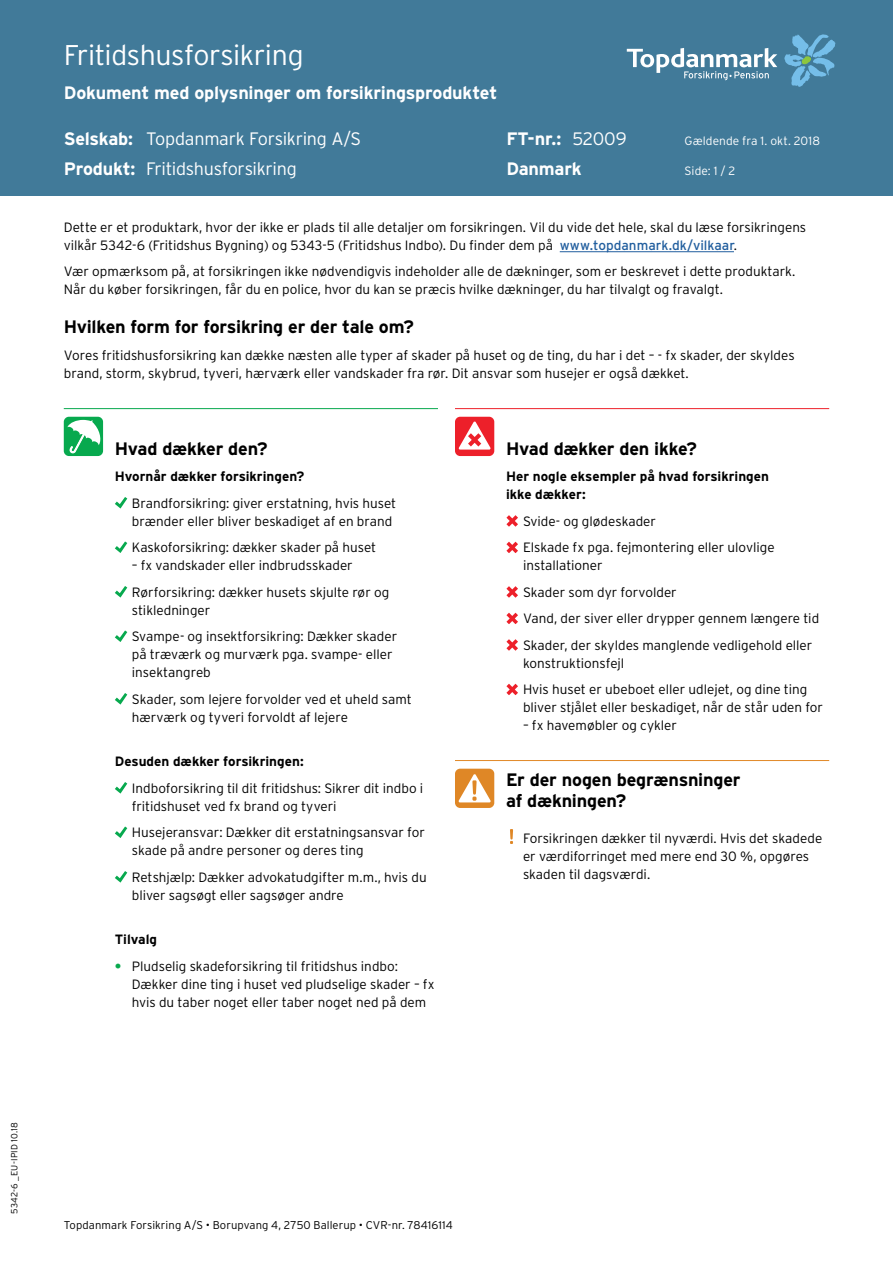
<style>
.page{position:relative;width:893px;height:1263px;background:#fff}
.page>*{position:absolute;margin:0;border:0;box-sizing:border-box;transform-origin:0 0}
.t1{font:300 28.5px "Interstate";letter-spacing:-.015em;color:#fff}
.t2{font:700 18px/21px "Interstate";letter-spacing:-.015em;color:#000}
.t3{font:700 18px "Interstate";letter-spacing:-.01em;color:#fff}
.t4{font:300 18px "Interstate";letter-spacing:-.015em;color:#fff}
.t5{font:300 13.5px/18px "Interstate";color:#000}
.t6{font:700 13.5px/18px "Interstate";color:#000}
.t7{font:300 12px "Interstate";letter-spacing:.01em;color:#fff}
.t8{font:300 11.25px "Interstate";letter-spacing:.005em;color:#000}
.t9{font:300 9px "Interstate";letter-spacing:.02em;color:#000}
.s1{font-weight:700}
.s2{font-weight:300}
.s3{font-weight:400;color:#215e9e}
.s4{font-weight:700;color:#09a94e}
</style>
<div class="page">
<div style="left:0;top:0;width:893px;height:196px;background:#417a99"></div>
<hr style="left:560px;top:251px;width:174px;height:1px;background:#215e9e">
<svg style="left:115px;top:497px;width:12px;height:11px"></svg>
<svg style="left:115px;top:541px;width:12px;height:12px"></svg>
<svg style="left:115px;top:586px;width:12px;height:11px"></svg>
<svg style="left:115px;top:630px;width:12px;height:12px"></svg>
<svg style="left:115px;top:693px;width:12px;height:11px"></svg>
<svg style="left:115px;top:782px;width:12px;height:11px"></svg>
<svg style="left:115px;top:826px;width:12px;height:12px"></svg>
<svg style="left:115px;top:871px;width:12px;height:12px"></svg>
<div style="left:64px;top:417px;width:39px;height:39px;background:#07a94e;border-radius:5px"></div>
<svg style="left:67px;top:420px;width:34px;height:34px"></svg>
<hr style="left:64px;top:408px;width:374px;height:1px;background:#09a94e">
<svg style="left:506px;top:515px;width:12px;height:11px"></svg>
<svg style="left:506px;top:542px;width:12px;height:11px"></svg>
<svg style="left:506px;top:586px;width:12px;height:11px"></svg>
<svg style="left:506px;top:613px;width:12px;height:11px"></svg>
<svg style="left:506px;top:639px;width:12px;height:11px"></svg>
<svg style="left:506px;top:684px;width:12px;height:11px"></svg>
<div style="left:455px;top:417px;width:39px;height:39px;background:#ed202a;border-radius:5px"></div>
<svg style="left:458px;top:421px;width:33px;height:29px"></svg>
<hr style="left:455px;top:408px;width:374px;height:1px;background:#ed212a">
<svg style="left:510px;top:829px;width:3px;height:15px"></svg>
<div style="left:455px;top:769px;width:39px;height:39px;background:#df8726;border-radius:5px"></div>
<svg style="left:458px;top:774px;width:33px;height:28px"></svg>
<hr style="left:455px;top:760px;width:374px;height:1px;background:#e18827">
<svg style="left:627px;top:48px;width:150px;height:32px"></svg>
<svg style="left:784px;top:34px;width:51px;height:53px"></svg>
<p class="t9" style="left:9px;top:1213px;width:93px;rotate:-90deg">5342-6 _EU-IPID 10.18</p>
<h1 class="t1" style="left:64px;top:39px;width:241px">Fritidshusforsikring</h1>
<h2 class="t3" style="left:64px;top:83px;width:435px">Dokument med oplysninger om forsikringsproduktet</h2>
<h2 class="t4" style="left:64px;top:129px;width:299px"><span class="s1">Selskab:</span> Topdanmark Forsikring A/S</h2>
<h2 class="t3" style="left:506px;top:129px;width:122px">FT-nr.: <span class="s2">52009</span></h2>
<h2 class="t4" style="left:64px;top:158px;width:235px"><span class="s1">Produkt:</span> Fritidshusforsikring</h2>
<h2 class="t3" style="left:506px;top:159px;width:77px">Danmark</h2>
<p class="t7" style="left:685px;top:134px;width:137px">Gældende fra 1. okt. 2018</p>
<p class="t7" style="left:685px;top:164px;width:52px">Side: 1 / 2</p>
<p class="t5" style="left:64px;top:218px;width:744px">Dette er et produktark, hvor der ikke er plads til alle detaljer om forsikringen. Vil du vide det hele, skal du læse forsikringens vilkår 5342-6 (Fritidshus Bygning) og 5343-5 (Fritidshus Indbo). Du finder dem på <span class="s3">www.topdanmark.dk/vilkaar</span>.</p>
<p class="t5" style="left:64px;top:263px;width:733px">Vær opmærksom på, at forsikringen ikke nødvendigvis indeholder alle de dækninger, som er beskrevet i dette produktark.<br>Når du køber forsikringen, får du en police, hvor du kan se præcis hvilke dækninger, du har tilvalgt og fravalgt.</p>
<h2 class="t2" style="left:64px;top:316px;width:352px">Hvilken form for forsikring er der tale om?</h2>
<p class="t5" style="left:64px;top:346px;width:732px">Vores fritidshusforsikring kan dække næsten alle typer af skader på huset og de ting, du har i det – - fx skader, der skyldes brand, storm, skybrud, tyveri, hærværk eller vandskader fra rør. Dit ansvar som husejer er også dækket.</p>
<h2 class="t2" style="left:115px;top:438px;width:154px">Hvad dækker den?</h2>
<p class="t6" style="left:115px;top:467px;width:191px">Hvornår dækker forsikringen?</p>
<p class="t5" style="left:132px;top:494px;width:266px">Brandforsikring: giver erstatning, hvis huset brænder eller bliver beskadiget af en brand</p>
<p class="t5" style="left:132px;top:538px;width:246px">Kaskoforsikring: dækker skader på huset</p>
<p class="t5" style="left:132px;top:552px;width:259px;line-height:26.5px">– fx vandskader eller indbrudsskader<br>Rørforsikring: dækker husets skjulte rør og</p>
<p class="t5" style="left:132px;top:597px;width:267px;line-height:26.5px">stikledninger<br>Svampe- og insektforsikring: Dækker skader</p>
<p class="t5" style="left:132px;top:645px;width:262px">på træværk og murværk pga. svampe- eller insektangreb</p>
<p class="t5" style="left:132px;top:690px;width:282px">Skader, som lejere forvolder ved et uheld samt hærværk og tyveri forvoldt af lejere</p>
<p class="t6" style="left:115px;top:752px;width:190px">Desuden dækker forsikringen:</p>
<p class="t5" style="left:132px;top:779px;width:293px">Indboforsikring til dit fritidshus: Sikrer dit indbo i fritidshuset ved fx brand og tyveri</p>
<p class="t5" style="left:132px;top:823px;width:295px">Husejeransvar: Dækker dit erstatningsansvar for skade på andre personer og deres ting</p>
<p class="t5" style="left:132px;top:868px;width:296px">Retshjælp: Dækker advokatudgifter m.m., hvis du bliver sagsøgt eller sagsøger andre</p>
<p class="t6" style="left:115px;top:930px;width:44px">Tilvalg</p>
<p class="t5" style="left:132px;top:957px;width:304px;text-indent:-17px"><span class="s4">•</span> Pludselig skadeforsikring til fritidshus indbo:<br>Dækker dine ting i huset ved pludselige skader – fx hvis du taber noget eller taber noget ned på dem</p>
<h2 class="t2" style="left:506px;top:438px;width:192px">Hvad dækker den ikke?</h2>
<p class="t6" style="left:506px;top:467px;width:265px">Her nogle eksempler på hvad forsikringen ikke dækker:</p>
<p class="t5" style="left:523px;top:508px;width:253px;line-height:26.5px">Svide- og glødeskader<br>Elskade fx pga. fejmontering eller ulovlige</p>
<p class="t5" style="left:523px;top:552px;width:298px;line-height:26.5px">installationer<br>Skader som dyr forvolder<br>Vand, der siver eller drypper gennem længere tid Skader, der skyldes manglende vedligehold eller</p>
<p class="t5" style="left:523px;top:650px;width:286px;line-height:26.5px">konstruktionsfejl<br>Hvis huset er ubeboet eller udlejet, og dine ting</p>
<p class="t5" style="left:523px;top:698px;width:302px">bliver stjålet eller beskadiget, når de står uden for</p>
<p class="t5" style="left:523px;top:716px;width:156px">– fx havemøbler og cykler</p>
<h2 class="t2" style="left:506px;top:769px;width:236px">Er der nogen begrænsninger af dækningen?</h2>
<p class="t5" style="left:523px;top:829px;width:301px">Forsikringen dækker til nyværdi. Hvis det skadede er værdiforringet med mere end 30 %, opgøres skaden til dagsværdi.</p>
<p class="t8" style="left:64px;top:1218px;width:390px">Topdanmark Forsikring A/S • Borupvang 4, 2750 Ballerup • CVR-nr. 78416114</p>
</div>
